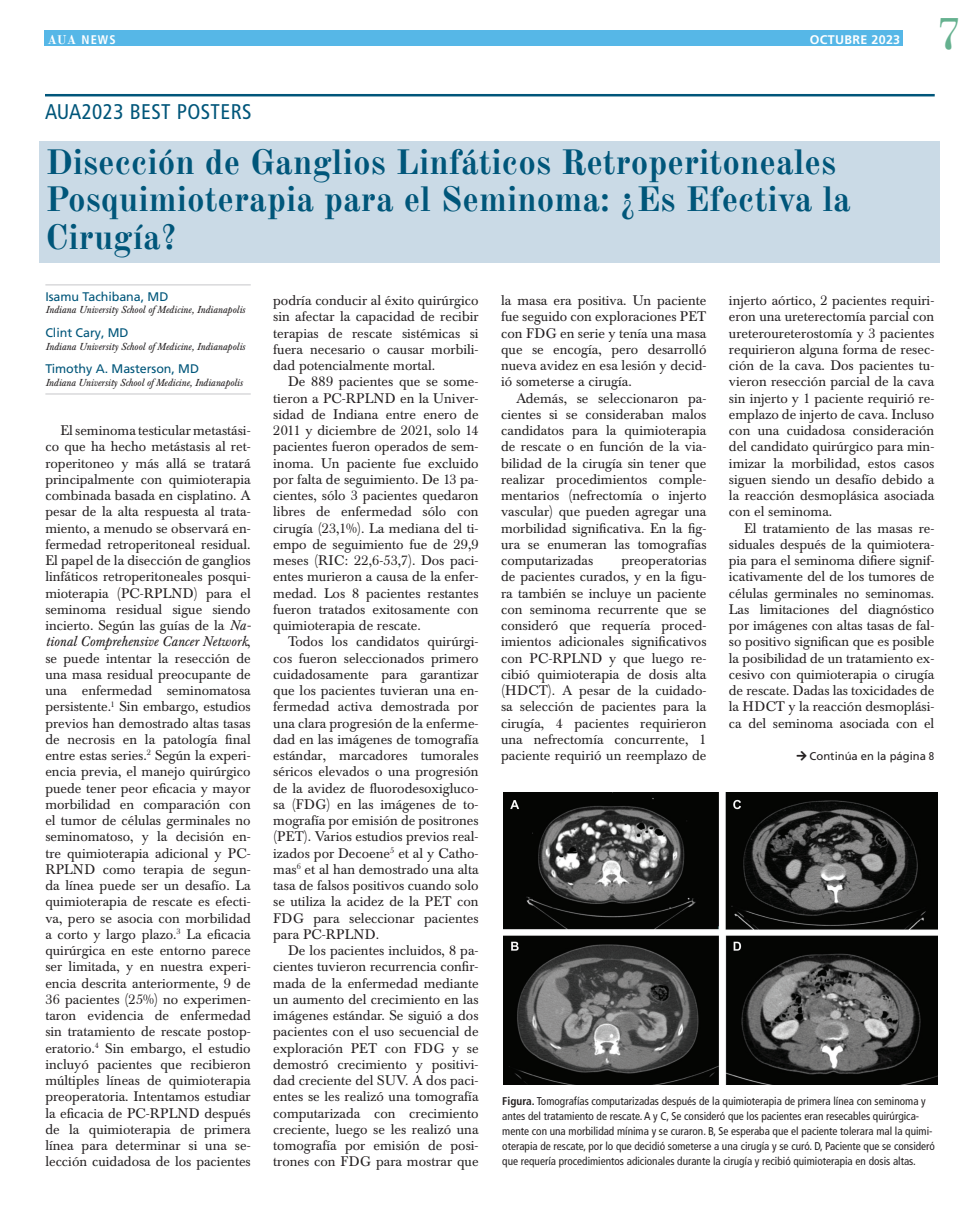
<style>
.page{position:relative;width:979px;height:1215px;background:#fff}
.page>*{position:absolute;margin:0;border:0;box-sizing:border-box;transform-origin:0 0}
.t1{font:45px "Old Standard TT";color:#65b18f}
.Headline_Blue_Backgr{font:700 35px/37.5px "Old Standard TT";color:#00567a}
.Columns_Head{font:condensed 21.25px "Frutiger LT Pro";letter-spacing:.02em;color:#00567a}
.Paragraph{font:13.75px/16.2px "Baskerville BE";color:#231f20;text-align:justify}
.NAme_No_Line{font:12.5px "Frutiger LT Pro";letter-spacing:-.005em;color:#00567a}
.NAme{font:12.5px "Frutiger LT Pro";letter-spacing:-.005em;color:#00567a}
.t2{font:700 12.5px "Frutiger LT Pro";letter-spacing:.025em;color:#fff}
.t3{font:700 condensed 12.5px "Frutiger LT Pro";color:#fff}
.t4{font:condensed 11.25px/15px "Frutiger LT Pro";color:#231f20}
.Continued_on{font:11.25px "Frutiger LT Pro";color:#231f20}
._1st_Affiliation_No{font:italic 10px "Baskerville BE";color:#231f20}
.Affiliation{font:italic 10px "Baskerville BE";letter-spacing:-.005em;color:#231f20}
.s1{font-family:"Old Standard TT";font-stretch:normal}
.s2{font-style:italic}
.s3{font-stretch:condensed}
.s4{font-weight:700}
</style>
<div class="page">
<div style="left:45px;top:31px;width:858px;height:15px;background:#56b7e7"></div>
<div style="left:40px;top:142px;width:900px;height:121px;background:#cadae6"></div>
<hr style="left:45px;top:284px;width:206px;height:1px;background:#d1d2d4">
<hr style="left:45px;top:393px;width:206px;height:2px;background:#d1d2d4">
<hr style="left:45px;top:94px;width:889px;height:2px;background:#00567a">
<img style="left:504px;top:793px;width:433px;height:291px">
<p class="t3" style="left:48px;top:32px;width:70px"><span class="s1">AUA</span> NEWS</p>
<p class="t2" style="left:810px;top:32px;width:92px">OCTUBRE 2023</p>
<p class="Columns_Head" style="left:45px;top:99px;width:208px">AUA2023 BEST POSTERS</p>
<h1 class="t1" style="left:936px;top:0;width:28px">7</h1>
<p class="Headline_Blue_Backgr" style="left:45px;top:141px;width:807px">Disección de Ganglios Linfáticos Retroperitoneales<br>Posquimioterapia para el Seminoma: ¿Es Efectiva la<br>Cirugía?</p>
<p class="NAme" style="left:45px;top:289px;width:124px">Isamu Tachibana, MD</p>
<p class="_1st_Affiliation_No" style="left:45px;top:304px;width:201px">Indiana University School of Medicine, Indianapolis</p>
<p class="NAme_No_Line" style="left:45px;top:325px;width:85px">Clint Cary, MD</p>
<p class="_1st_Affiliation_No" style="left:45px;top:340px;width:201px">Indiana University School of Medicine, Indianapolis</p>
<p class="NAme_No_Line" style="left:45px;top:362px;width:155px">Timothy A. Masterson, MD</p>
<p class="Affiliation" style="left:45px;top:377px;width:199px">Indiana University School of Medicine, Indianapolis</p>
<p class="Paragraph" style="left:45px;top:423px;width:207px;text-indent:15px">El seminoma testicular metastási&shy;co que ha hecho metástasis al ret&shy;roperitoneo y más allá se tratará principalmente con quimioterapia combinada basada en cisplatino. A pesar de la alta respuesta al trata&shy;miento, a menudo se observará en&shy;fermedad retroperitoneal residual.<br>El papel de la disección de ganglios linfáticos retroperitoneales posqui&shy;mioterapia (PC-RPLND) para el seminoma residual sigue siendo incierto. Según las guías de la <span class="s2">Na&shy;tional Comprehensive Cancer Network</span>, se puede intentar la resección de una masa residual preocupante de una enfermedad seminomatosa persistente.<sup>1</sup> Sin embargo, estudios previos han demostrado altas tasas de necrosis en la patología final entre estas series.<sup>2</sup> Según la experi&shy;encia previa, el manejo quirúrgico puede tener peor eficacia y mayor morbilidad en comparación con el tumor de células germinales no seminomatoso, y la decisión en&shy;tre quimioterapia adicional y PC-RPLND como terapia de segun&shy;da línea puede ser un desafío. La quimioterapia de rescate es efecti&shy;va, pero se asocia con morbilidad a corto y largo plazo.<sup>3</sup> La eficacia quirúrgica en este entorno parece ser limitada, y en nuestra experi&shy;encia descrita anteriormente, 9 de 36 pacientes (25%) no experimen&shy;taron evidencia de enfermedad sin tratamiento de rescate postop&shy;eratorio.<sup>4</sup> Sin embargo, el estudio incluyó pacientes que recibieron múltiples líneas de quimioterapia preoperatoria. Intentamos estudiar la eficacia de PC-RPLND después de la quimioterapia de primera línea para determinar si una se&shy;lección cuidadosa de los pacientes</p>
<p class="Paragraph" style="left:273px;top:293px;width:207px">podría conducir al éxito quirúrgico sin afectar la capacidad de recibir terapias de rescate sistémicas si fuera necesario o causar morbili&shy;dad potencialmente mortal.</p>
<p class="Paragraph" style="left:273px;top:374px;width:207px;text-indent:15px">De 889 pacientes que se some&shy;tieron a PC-RPLND en la Univer&shy;sidad de Indiana entre enero de 2011 y diciembre de 2021, solo 14 pacientes fueron operados de sem&shy;inoma. Un paciente fue excluido por falta de seguimiento. De 13 pa&shy;cientes, sólo 3 pacientes quedaron libres de enfermedad sólo con cirugía (23,1%). La mediana del ti&shy;empo de seguimiento fue de 29,9 meses (RIC: 22,6-53,7). Dos paci&shy;entes murieron a causa de la enfer&shy;medad. Los 8 pacientes restantes fueron tratados exitosamente con quimioterapia de rescate.</p>
<p class="Paragraph" style="left:273px;top:634px;width:207px;text-indent:15px">Todos los candidatos quirúrgi&shy;cos fueron seleccionados primero cuidadosamente para garantizar que los pacientes tuvieran una en&shy;fermedad activa demostrada por una clara progresión de la enferme&shy;dad en las imágenes de tomografía estándar, marcadores tumorales séricos elevados o una progresión de la avidez de fluorodesoxigluco&shy;sa (FDG) en las imágenes de to&shy;mografía por emisión de positrones (PET). Varios estudios previos real&shy;izados por Decoene<sup>5</sup> et al y Catho&shy;mas<sup>6</sup> et al han demostrado una alta tasa de falsos positivos cuando solo se utiliza la acidez de la PET con FDG para seleccionar pacientes para PC-RPLND.</p>
<p class="Paragraph" style="left:273px;top:943px;width:207px;text-indent:15px">De los pacientes incluidos, 8 pa&shy;cientes tuvieron recurrencia confir&shy;mada de la enfermedad mediante un aumento del crecimiento en las imágenes estándar. Se siguió a dos pacientes con el uso secuencial de exploración PET con FDG y se demostró crecimiento y positivi&shy;dad creciente del SUV. A dos paci&shy;entes se les realizó una tomografía computarizada con crecimiento creciente, luego se les realizó una tomografía por emisión de posi&shy;trones con FDG para mostrar que</p>
<p class="Paragraph" style="left:501px;top:293px;width:207px">la masa era positiva. Un paciente fue seguido con exploraciones PET con FDG en serie y tenía una masa que se encogía, pero desarrolló nueva avidez en esa lesión y decid&shy;ió someterse a cirugía.</p>
<p class="Paragraph" style="left:501px;top:390px;width:207px;text-indent:15px">Además, se seleccionaron pa&shy;cientes si se consideraban malos candidatos para la quimioterapia de rescate o en función de la via&shy;bilidad de la cirugía sin tener que realizar procedimientos comple&shy;mentarios (nefrectomía o injerto vascular) que pueden agregar una morbilidad significativa. En la fig&shy;ura se enumeran las tomografías computarizadas</p>
<p class="Paragraph" style="left:729px;top:293px;width:207px">injerto aórtico, 2 pacientes requiri&shy;eron una ureterectomía parcial con ureteroureterostomía y 3 pacientes requirieron alguna forma de resec&shy;ción de la cava. Dos pacientes tu&shy;vieron resección parcial de la cava sin injerto y 1 paciente requirió re&shy;emplazo de injerto de cava. Incluso con una cuidadosa consideración del candidato quirúrgico para min&shy;imizar la morbilidad, estos casos siguen siendo un desafío debido a la reacción desmoplásica asociada con el seminoma.</p>
<p class="Paragraph" style="left:729px;top:520px;width:207px;text-indent:15px">El tratamiento de las masas re&shy;siduales después de la quimiotera&shy;pia para el seminoma difiere signif&shy;icativamente del de los tumores de células germinales no seminomas.<br>Las limitaciones del diagnóstico por imágenes con altas tasas de fal&shy;so positivo significan que es posible la posibilidad de un tratamiento ex&shy;cesivo con quimioterapia o cirugía de rescate. Dadas las toxicidades de la HDCT y la reacción desmoplási&shy;ca del seminoma asociada con el</p>
<p class="Paragraph" style="left:501px;top:553px;width:207px;text-indent:120px">preoperatorias de pacientes curados, y en la figu&shy;ra también se incluye un paciente con seminoma recurrente que se consideró que requería proced&shy;imientos adicionales significativos con PC-RPLND y que luego re&shy;cibió quimioterapia de dosis alta (HDCT). A pesar de la cuidado&shy;sa selección de pacientes para la cirugía, 4 pacientes requirieron una nefrectomía concurrente, 1 paciente requirió un reemplazo de</p>
<p class="Continued_on" style="left:796px;top:749px;width:139px">□▼ Continúa en la página <span class="s3">8</span></p>
<p class="t4" style="left:502px;top:1094px;width:434px"><span class="s4">Figura.</span> Tomografías computarizadas después de la quimioterapia de primera línea con seminoma y antes del tratamiento de rescate. A y C, Se consideró que los pacientes eran resecables quirúrgica&shy;mente con una morbilidad mínima y se curaron. B, Se esperaba que el paciente tolerara mal la quimi&shy;oterapia de rescate, por lo que decidió someterse a una cirugía y se curó. D, Paciente que se consideró que requería procedimientos adicionales durante la cirugía y recibió quimioterapia en dosis altas.</p>
</div>
